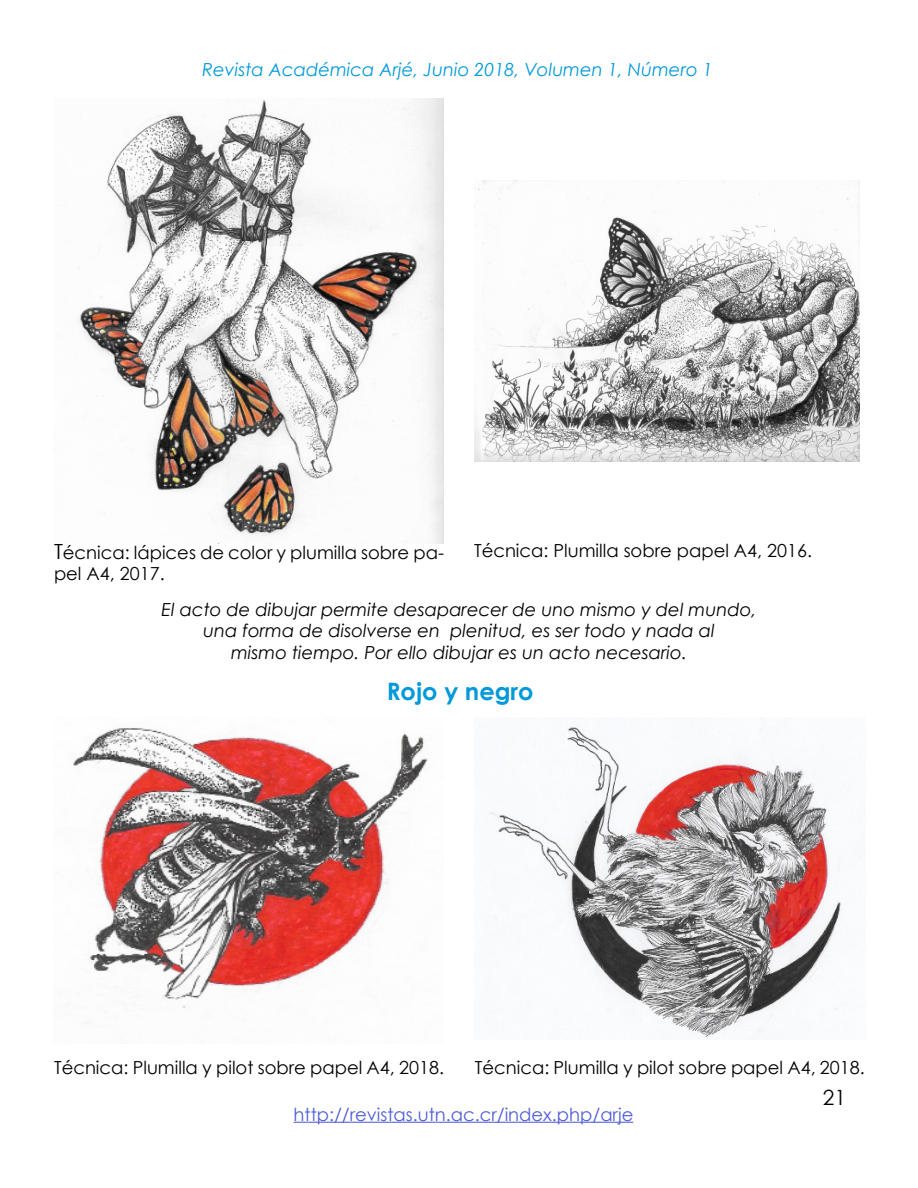
<style>
.page{position:relative;width:918px;height:1188px;background:#fff}
.page>*{position:absolute;margin:0;border:0;box-sizing:border-box;transform-origin:0 0}
.t1{font:700 24px "Century Gothic";color:#0099da}
.t2{font:21px "Century Gothic";color:#000}
.Parrafo_Arjé{font:18px/21.6px "Century Gothic";color:#000}
.Parrafo_Arjé-2{font:italic 18px "Century Gothic";color:#000}
.t3{font:italic 18px "Century Gothic";color:#0099da}
.t4{font:18px "Century Gothic";color:#4f5cd6}
.s1{font-size:21px}
</style>
<div class="page">
<hr style="left:294px;top:1122px;width:339px;height:1px;background:#4f5cd6">
<img style="left:73px;top:728px;width:355px;height:295px">
<img style="left:489px;top:727px;width:371px;height:311px">
<img style="left:78px;top:99px;width:365px;height:444px">
<img style="left:474px;top:180px;width:385px;height:281px">
<p class="t3" style="left:202px;top:57px;width:512px">Revista Académica Arjé, Junio 2018, Volumen 1, Número 1</p>
<p class="Parrafo_Arjé" style="left:474px;top:539px;width:340px">Técnica: Plumilla sobre papel A4, 2016.</p>
<p class="Parrafo_Arjé" style="left:54px;top:541px;width:391px"><span class="s1">T</span>écnica: lápices de color y plumilla sobre pa&shy;pel A4, 2017.</p>
<p class="Parrafo_Arjé-2" style="left:162px;top:597px;width:596px">El acto de dibujar permite desaparecer de uno mismo y del mundo,</p>
<p class="Parrafo_Arjé-2" style="left:203px;top:618px;width:513px">una forma de disolverse en plenitud, es ser todo y nada al</p>
<p class="Parrafo_Arjé-2" style="left:231px;top:640px;width:457px">mismo tiempo. Por ello dibujar es un acto necesario.</p>
<p class="t1" style="left:387px;top:674px;width:148px">Rojo y negro</p>
<p class="Parrafo_Arjé" style="left:54px;top:1056px;width:391px">Técnica: Plumilla y pilot sobre papel A4, 2018.</p>
<p class="Parrafo_Arjé" style="left:475px;top:1056px;width:391px">Técnica: Plumilla y pilot sobre papel A4, 2018.</p>
<p class="t2" style="left:823px;top:1082px;width:25px">21</p>
<p class="t4" style="left:294px;top:1101px;width:341px">http://revistas.utn.ac.cr/index.php/arje</p>
</div>
